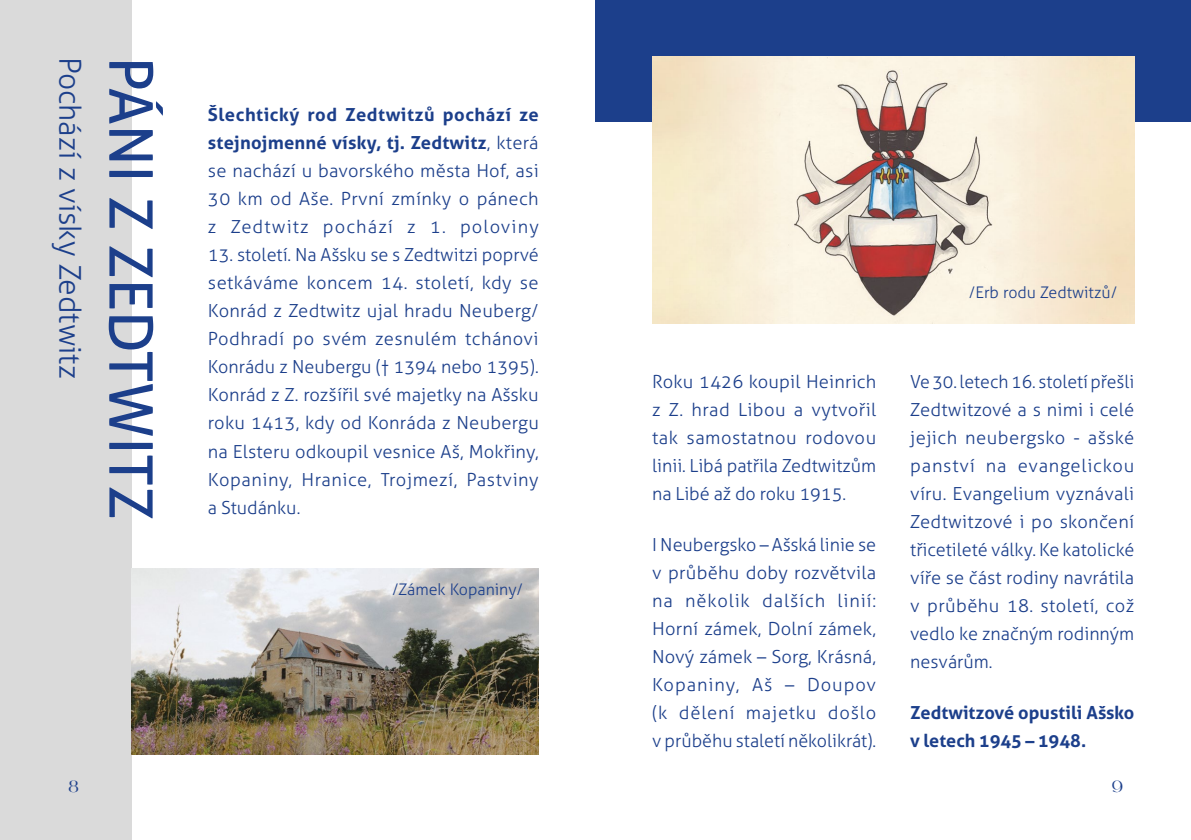
<style>
.page{position:relative;width:1191px;height:840px;background:#fff}
.page>*{position:absolute;margin:0;border:0;box-sizing:border-box;transform-origin:0 0}
.t1{font:60px "Aller";color:#1c3f8b}
.t2{font:300 30px "Aller";color:#1c3f8b}
.t3{font:300 18px/28px "Aller";letter-spacing:.01em;color:#1c3f8b;text-align:justify}
.t4{font:700 18px/28px "Aller";color:#1c3f8b}
.t5{font:300 16px "Aller";color:#1c3f8b}
.t6{font:16px "Black Mango";color:#1c3f8b}
.s1{font-weight:700}
</style>
<div class="page">
<div style="left:0;top:0;width:131px;height:839px;background:#dadada"></div>
<div style="left:595px;top:0;width:596px;height:121px;background:#1c3f8b"></div>
<img style="left:792px;top:57px;width:202px;height:266px">
<img style="left:652px;top:57px;width:140px;height:266px">
<img style="left:994px;top:57px;width:140px;height:266px">
<img style="left:131px;top:567px;width:408px;height:187px">
<h2 class="t2" style="left:88px;top:57px;width:323px;rotate:90deg">Pochází z vísky Zedtwitz</h2>
<h1 class="t1" style="left:167px;top:57px;width:464px;rotate:90deg">PÁNI Z ZEDTWITZ</h1>
<p class="t3" style="left:208px;top:101px;width:332px"><span class="s1">Šlechtický rod Zedtwitzů pochází ze stejnojmenné vísky, tj. Zedtwitz</span>, která se nachází u bavorského města Hof, asi 30 km od Aše. První zmínky o pánech z Zedtwitz pochází z 1. poloviny</p>
<p class="t3" style="left:208px;top:241px;width:332px">13. století. Na Ašsku se s Zedtwitzi poprvé setkáváme koncem 14. století, kdy se Konrád z Zedtwitz ujal hradu Neuberg/ Podhradí po svém zesnulém tchánovi Konrádu z Neubergu († 1394 nebo 1395).<br>Konrád z Z. rozšířil své majetky na Ašsku roku 1413, kdy od Konráda z Neubergu na Elsteru odkoupil vesnice Aš, Mokřiny, Kopaniny, Hranice, Trojmezí, Pastviny a Studánku.</p>
<p class="t5" style="left:392px;top:579px;width:133px">/Zámek Kopaniny/</p>
<p class="t3" style="left:652px;top:367px;width:226px">Roku 1426 koupil Heinrich z Z. hrad Libou a vytvořil tak samostatnou rodovou linii. Libá patřila Zedtwitzům na Libé až do roku 1915.</p>
<p class="t3" style="left:652px;top:530px;width:225px">I Neubergsko – Ašská linie se v průběhu doby rozvětvila na několik dalších linií:<br>Horní zámek, Dolní zámek, Nový zámek – Sorg, Krásná, Kopaniny, Aš – Doupov (k dělení majetku došlo v průběhu staletí několikrát).</p>
<p class="t5" style="left:968px;top:283px;width:150px">/Erb rodu Zedtwitzů/</p>
<p class="t3" style="left:910px;top:367px;width:226px">Ve 30. letech 16. století přešli Zedtwitzové a s nimi i celé jejich neubergsko - ašské panství na evangelickou víru. Evangelium vyznávali Zedtwitzové i po skončení třicetileté války. Ke katolické víře se část rodiny navrátila v průběhu 18. století, což vedlo ke značným rodinným nesvárům.</p>
<p class="t4" style="left:910px;top:698px;width:226px">Zedtwitzové opustili Ašsko v letech 1945 – 1948.</p>
<p class="t6" style="left:68px;top:775px;width:12px">8</p>
<p class="t6" style="left:1111px;top:775px;width:13px">9</p>
</div>
